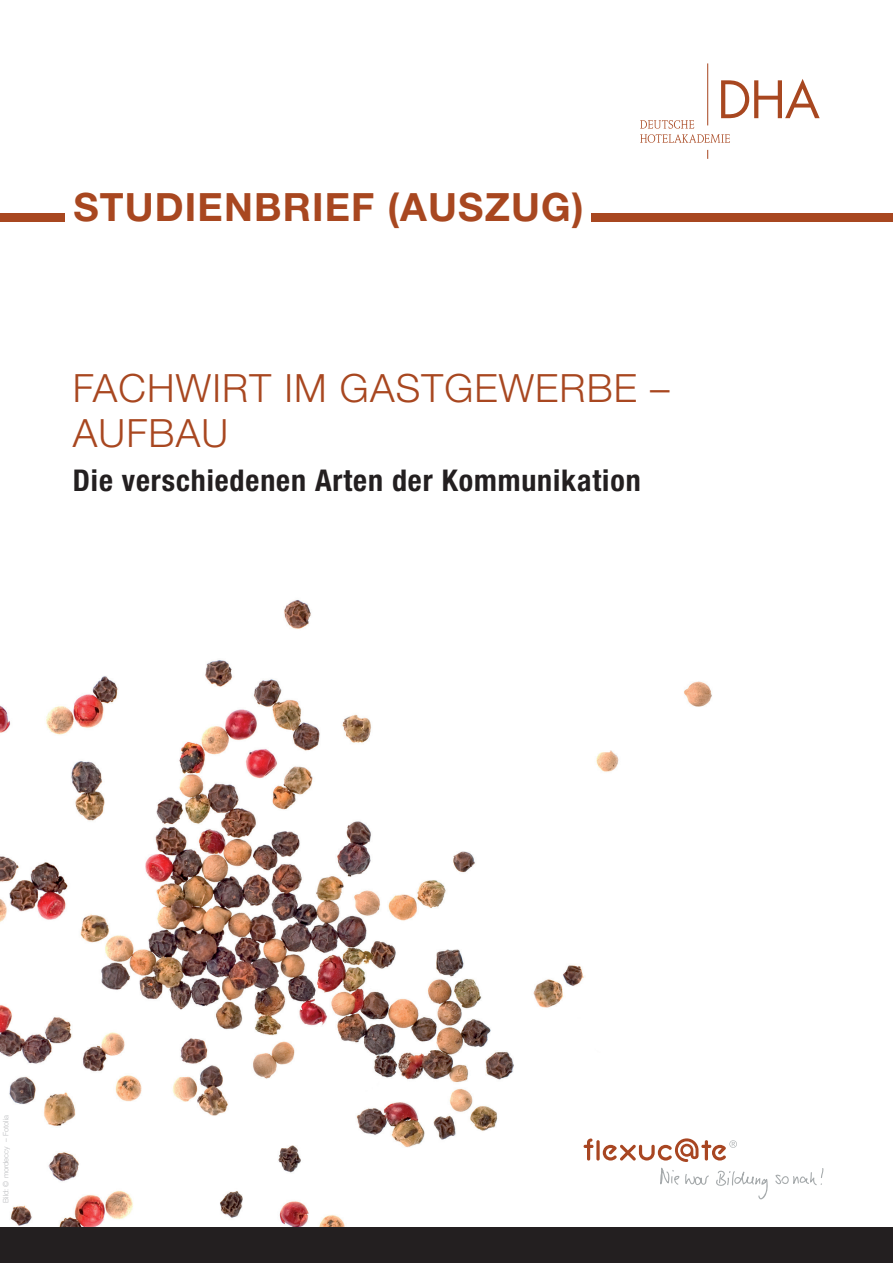
<style>
.page{position:relative;width:893px;height:1263px;background:#fff}
.page>*{position:absolute;margin:0;border:0;box-sizing:border-box;transform-origin:0 0}
.t1{font:300 39px/45px "Helvetica Neue LT Std";letter-spacing:.03em;color:#a84720}
.t2{font:700 39px "Helvetica Neue LT Std";letter-spacing:.03em;color:#a84720}
.t3{font:700 condensed 30px "Helvetica Neue LT Pro";letter-spacing:.03em;color:#231f20}
.t4{font:300 7.5px "Helvetica Neue LT Std";color:#bcbdc0}
</style>
<div class="page">
<img style="left:0;top:63px;width:893px;height:1164px">
<div style="left:0;top:1227px;width:893px;height:36px;background:#231f20"></div>
<svg style="left:775px;top:1168px;width:49px;height:18px"></svg>
<svg style="left:584px;top:1138px;width:184px;height:64px"></svg>
<hr style="left:707px;top:63px;width:1px;height:62px;background:#a84720">
<svg style="left:640px;top:79px;width:180px;height:64px"></svg>
<div style="left:0;top:213px;width:65px;height:8px;background:#a84720"></div>
<div style="left:591px;top:213px;width:302px;height:8px;background:#a84720"></div>
<h1 class="t2" style="left:73px;top:183px;width:512px">STUDIENBRIEF (AUSZUG)</h1>
<h1 class="t1" style="left:73px;top:364px;width:598px">FACHWIRT IM GASTGEWERBE –<br>AUFBAU</h1>
<p class="t3" style="left:73px;top:462px;width:569px">Die verschiedenen Arten der Kommunikation</p>
<p class="t4" style="left:1px;top:1203px;width:89px;rotate:-90deg">Bild: © mordeccy – Fotolia</p>
</div>
